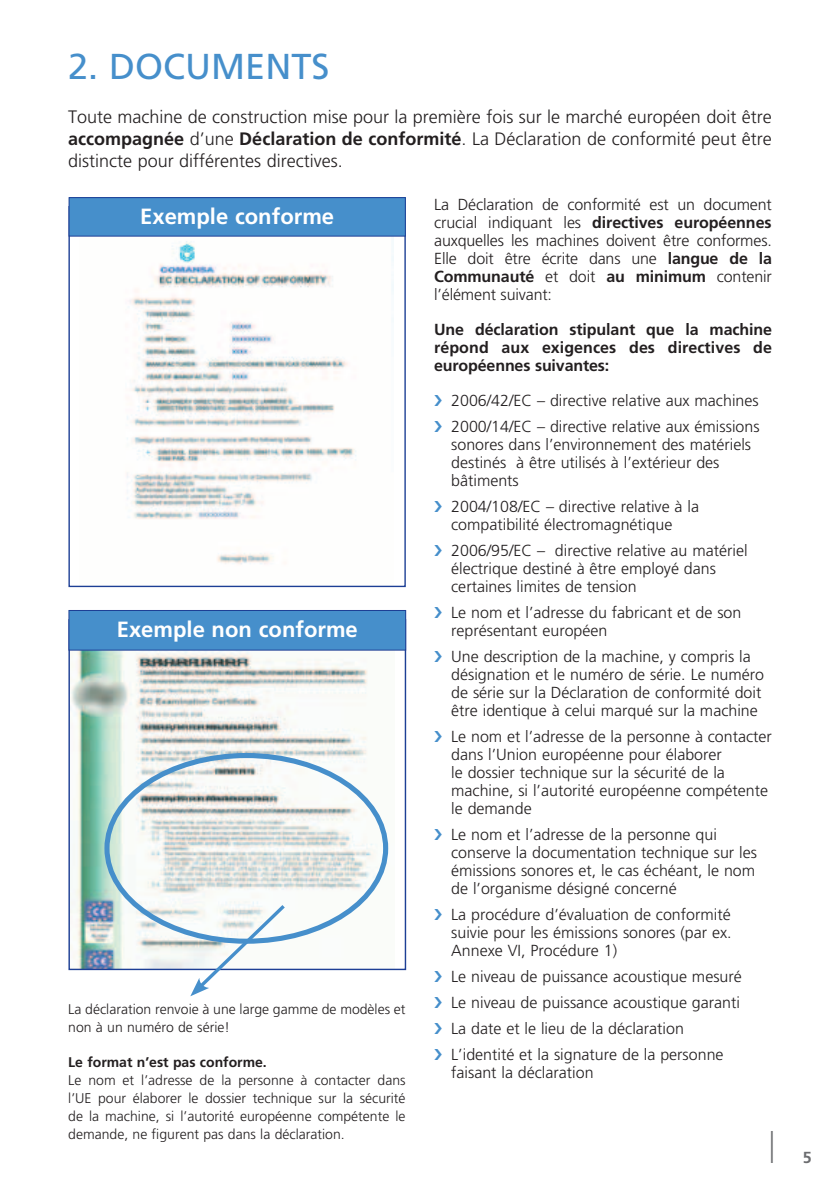
<style>
.page{position:relative;width:840px;height:1191px;background:#fff}
.page>*{position:absolute;margin:0;border:0;box-sizing:border-box;transform-origin:0 0}
.t1{font:36px "Frutiger LT Std";color:#468fcb}
.t2{font:300 condensed 32px "Frutiger LT Std";color:#6c6d70}
.t3{font:700 22px "Frutiger LT Std";color:#fff}
.t4{font:300 18px/22px "Frutiger LT Std";color:#231f20;text-align:justify}
.t5{font:300 16px/18px "Frutiger LT Std";color:#231f20}
.t6{font:700 16px/18px "Frutiger LT Std";letter-spacing:.005em;color:#231f20;text-align:justify}
.t7{font:300 14px/18px "Frutiger LT Std";color:#231f20}
.t8{font:700 14px "Frutiger LT Std";color:#231f20}
.s1{font-weight:700}
</style>
<div class="page">
<img style="left:127px;top:237px;width:266px;height:327px">
<div style="left:69px;top:198px;width:336px;height:38px;background:#468fcb"></div>
<div style="left:69px;top:197px;width:336px;height:40px;border:1px solid #1d3f95"></div>
<img style="left:70px;top:650px;width:324px;height:318px">
<div style="left:69px;top:610px;width:336px;height:40px;background:#468fcb"></div>
<div style="left:68px;top:610px;width:338px;height:40px;border:1px solid #1d3f95"></div>
<svg style="left:190px;top:901px;width:98px;height:95px"></svg>
<h1 class="t1" style="left:68px;top:45px;width:66px">2. DOCU</h1>
<h1 class="t1" style="left:211px;top:45px;width:120px">MENTS</h1>
<p class="t4" style="left:68px;top:106px;width:704px">Toute machine de construction mise pour la première fois sur le marché européen doit être <span class="s1">accompagnée</span> d’une <span class="s1">Déclaration de conformité</span>. La Déclaration de conformité peut être distincte pour différentes directives.</p>
<h3 class="t3" style="left:140px;top:203px;width:195px">Exemple conforme</h3>
<h3 class="t3" style="left:117px;top:616px;width:242px">Exemple non conforme</h3>
<p class="t7" style="left:68px;top:1000px;width:338px">La déclaration renvoie à une large gamme de modèles et non à un numéro de série!</p>
<p class="t8" style="left:68px;top:1054px;width:200px">Le format n’est pas conforme.</p>
<p class="t7" style="left:68px;top:1071px;width:338px;text-align:justify">Le nom et l’adresse de la personne à contacter dans l’UE pour élaborer le dossier technique sur la sécurité de la machine, si l’autorité européenne compétente le demande, ne figurent pas dans la déclaration.</p>
<p class="t5" style="left:434px;top:195px;width:339px;text-align:justify">La Déclaration de conformité est un document crucial indiquant les <span class="s1">directives européennes </span>auxquelles les machines doivent être conformes.<br>Elle doit être écrite dans une <span class="s1">langue de la Communauté</span> et doit <span class="s1">au minimum</span> contenir l’élément suivant:</p>
<p class="t6" style="left:434px;top:320px;width:339px">Une déclaration stipulant que la machine répond aux exigences des directives de européennes suivantes:</p>
<p class="t5" style="left:451px;top:387px;width:310px;line-height:26px">2006/42/EC – directive relative aux machines<br>2000/14/EC – directive relative aux émissions</p>
<p class="t5" style="left:451px;top:435px;width:301px">sonores dans l’environnement des matériels destinés à être utilisés à l’extérieur des bâtiments</p>
<p class="t5" style="left:451px;top:497px;width:249px">2004/108/EC – directive relative à la compatibilité électromagnétique</p>
<p class="t5" style="left:451px;top:541px;width:298px">2006/95/EC – directive relative au matériel électrique destiné à être employé dans certaines limites de tension</p>
<p class="t5" style="left:451px;top:603px;width:291px">Le nom et l’adresse du fabricant et de son représentant européen</p>
<p class="t5" style="left:451px;top:647px;width:314px">U ne description de la machine, y compris la désignation et le numéro de série. Le numéro de série sur la Déclaration de conformité doit être identique à celui marqué sur la machine</p>
<p class="t5" style="left:451px;top:727px;width:322px">Le nom et l’adresse de la personne à contacter dans l’U nion européenne pour élaborer<br>le dossier technique sur la sécurité de la machine, si l’autorité européenne compétente le demande</p>
<p class="t5" style="left:451px;top:825px;width:307px">Le nom et l’adresse de la personne qui conserve la documentation technique sur les émissions sonores et, le cas échéant, le nom de l’organisme désigné concerné</p>
<p class="t5" style="left:451px;top:905px;width:282px;text-align:justify">La procédure d’évaluation de conformité suivie pour les émissions sonores (par ex.<br>Annexe VI, Procédure 1)</p>
<p class="t5" style="left:451px;top:963px;width:292px;line-height:26px">Le niveau de puissance acoustique mesuré Le niveau de puissance acoustique garanti La date et le lieu de la déclaration L’identité et la signature de la personne</p>
<p class="t5" style="left:451px;top:1063px;width:144px">faisant la déclaration</p>
<h2 class="t2" style="left:768px;top:1125px;width:45px">| <sub>5</sub></h2>
</div>
